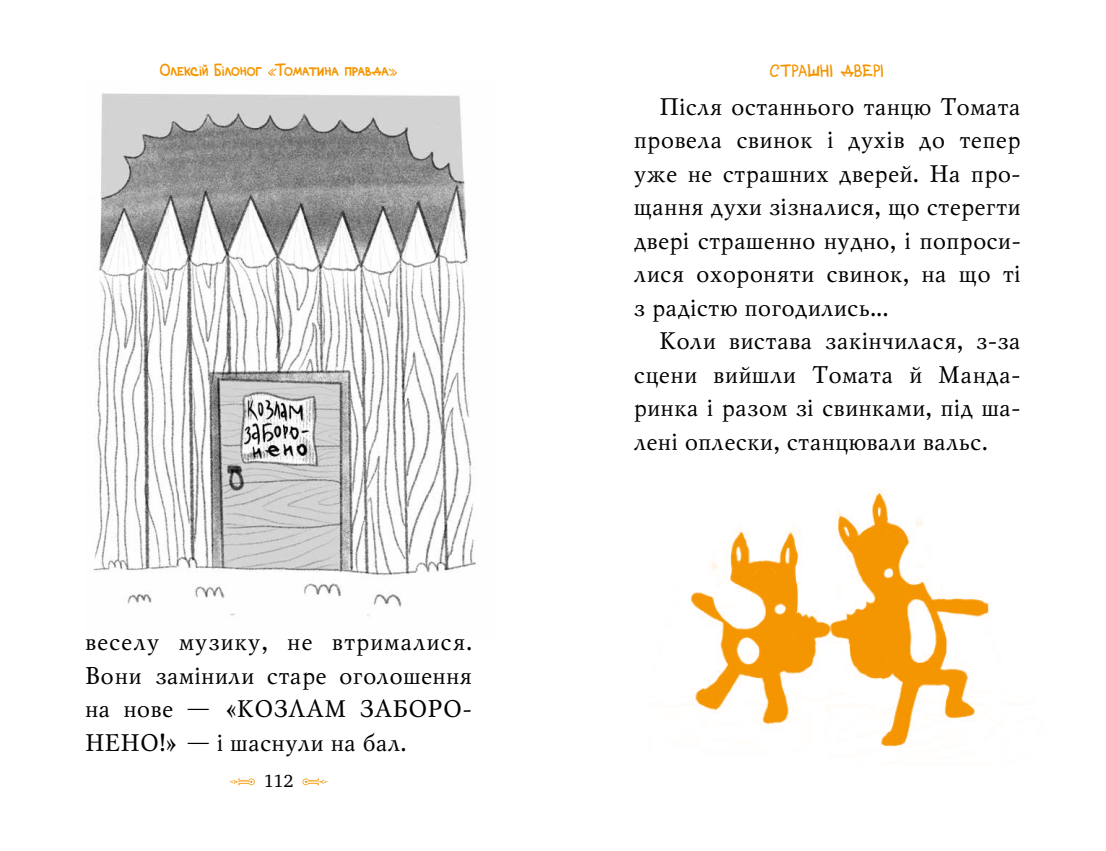
<style>
.page{position:relative;width:1106px;height:851px;background:#fff}
.page>*{position:absolute;margin:0;border:0;box-sizing:border-box;transform-origin:0 0}
.t1{font:24px/33.5px "Mysl";color:#000}
.t2{font:18px "Lapy vverh";letter-spacing:-.03em;color:#f49500}
.t3{font:18px "Charter ITC";color:#000}
</style>
<div class="page">
<img style="left:93px;top:93px;width:383px;height:523px">
<img style="left:690px;top:489px;width:301px;height:269px">
<svg style="left:229px;top:778px;width:26px;height:7px"></svg>
<svg style="left:302px;top:778px;width:26px;height:7px"></svg>
<p class="t2" style="left:160px;top:61px;width:238px">Олексій Білоног «Томатина правда»</p>
<p class="t1" style="left:85px;top:626px;width:389px">веселу музику, не втрималися.<br>Вони замінили старе оголошення на нове — «КОЗЛАМ ЗАБОРО-<br>НЕНО!» — і шаснули на бал.</p>
<p class="t3" style="left:264px;top:769px;width:31px">112</p>
<p class="t2" style="left:770px;top:62px;width:79px">Страш-нідве-рі</p>
<p class="t1" style="left:634px;top:91px;width:388px;text-indent:26px">Після останнього танцю Томата провела свинок і духів до тепер уже не страшних дверей. На про&shy;щання духи зізналися, що стерегти двері страшенно нудно, і попроси&shy;лися охороняти свинок, на що ті з радістю погодились...</p>
<p class="t1" style="left:634px;top:325px;width:388px;text-indent:26px">Коли вистава закінчилася, з-за сцени вийшли Томата й Манда&shy;ринка і разом зі свинками, під ша&shy;лені оплески, станцювали вальс.</p>
</div>
